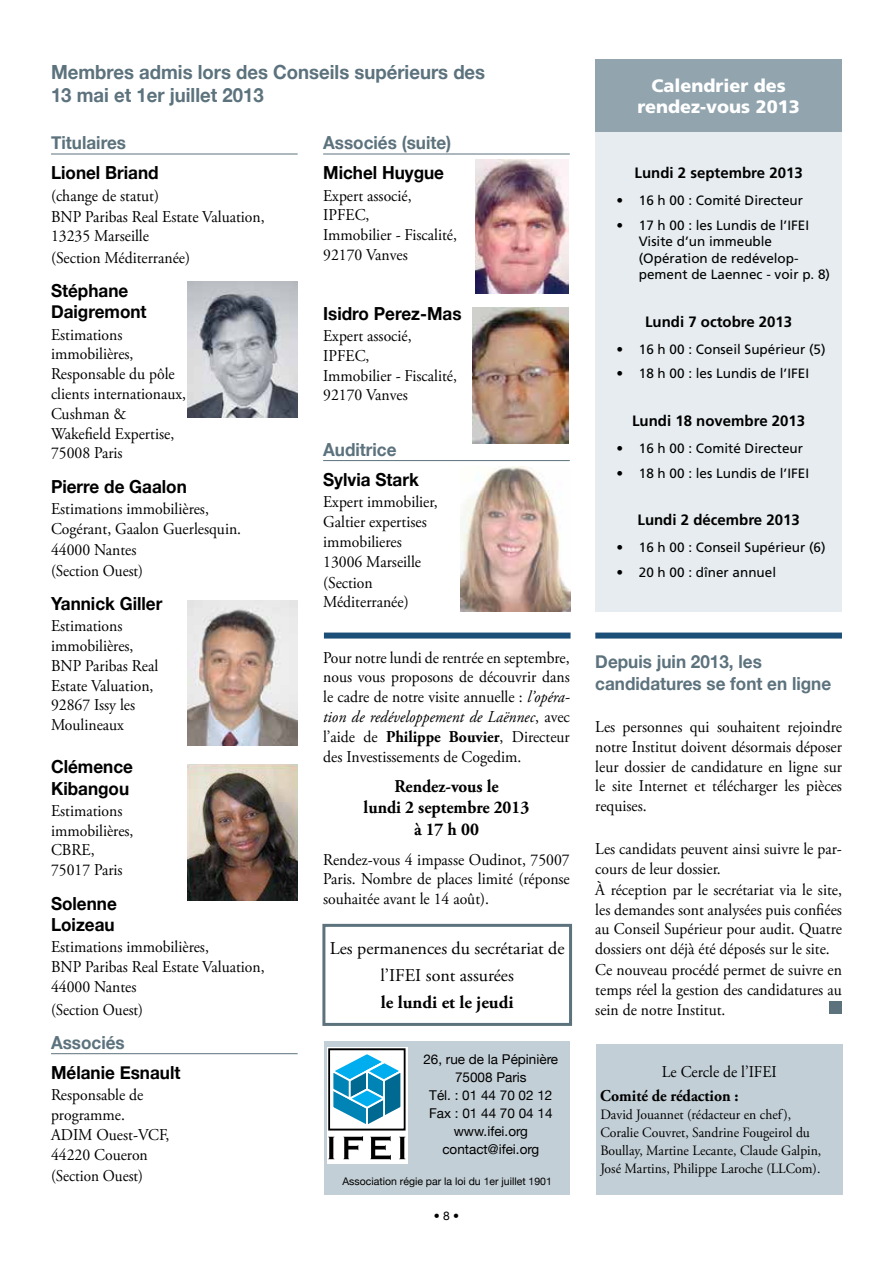
<style>
.page{position:relative;width:893px;height:1263px;background:#fff}
.page>*{position:absolute;margin:0;border:0;box-sizing:border-box;transform-origin:0 0}
.t1{font:700 19.5px/23.4px "Helvetica Neue";color:#5c727d;scale:.95 1}
.t2{font:700 18px/21.6px "Helvetica Neue";color:#000;scale:.95 1}
.t3{font:700 18px/21.6px "Helvetica Neue";color:#5c727d;scale:.95 1}
.t4{font:18px/27px "Adobe Garamond Pro";color:#000;text-align:center}
.t5{font:700 18px/21.6px "Adobe Garamond Pro";color:#000;text-align:center;scale:.95 1}
.t6{font:900 18px/21.6px "Frutiger";color:#fff;text-align:center}
.t7{font:700 18px "Adobe Garamond Pro";color:#000}
.t8{font:16.5px/19.8px "Adobe Garamond Pro";color:#000;scale:.95 1}
.t9{font:700 16.5px "Adobe Garamond Pro";color:#000;scale:.95 1}
.t10{font:16.5px "Adobe Garamond Pro";color:#000;scale:.92 1}
.t11{font:700 15px "Frutiger";color:#000}
.t12{font:14.25px/18px "Adobe Garamond Pro";color:#000;scale:.96 1}
.t13{font:13.5px/16.5px "Frutiger";color:#000}
.t14{font:13.5px/18px "Helvetica Neue";color:#000;text-align:center}
.t15{font:12px "Helvetica Neue";color:#000}
.t16{font:10.5px "Helvetica Neue";color:#000}
.s1{font-style:italic}
.s2{font-weight:700}
</style>
<div class="page">
<hr style="left:323px;top:154px;width:247px;height:1px;background:#5c727d">
<hr style="left:323px;top:460px;width:247px;height:1px;background:#5c727d">
<div style="left:325px;top:1042px;width:245px;height:153px;background:#c3cfd6"></div>
<div style="left:327px;top:1047px;width:81px;height:116px;background:#fff"></div>
<svg style="left:328px;top:1137px;width:6px;height:22px"></svg>
<svg style="left:343px;top:1136px;width:20px;height:23px"></svg>
<svg style="left:370px;top:1136px;width:21px;height:24px"></svg>
<svg style="left:399px;top:1137px;width:6px;height:22px"></svg>
<div style="left:328px;top:1048px;width:78px;height:82px;border:2px solid #000"></div>
<svg style="left:328px;top:1050px;width:77px;height:79px"></svg>
<div style="left:596px;top:1044px;width:247px;height:151px;background:#c3cfd6"></div>
<div style="left:322px;top:924px;width:250px;height:102px;border:3px solid #5c727d"></div>
<hr style="left:51px;top:154px;width:247px;height:1px;background:#5c727d">
<hr style="left:51px;top:1053px;width:247px;height:1px;background:#5c727d">
<img style="left:187px;top:282px;width:111px;height:136px">
<img style="left:187px;top:764px;width:111px;height:136px">
<img style="left:475px;top:159px;width:94px;height:135px">
<img style="left:472px;top:307px;width:97px;height:136px">
<img style="left:460px;top:467px;width:111px;height:144px">
<img style="left:187px;top:601px;width:111px;height:144px">
<div style="left:595px;top:632px;width:247px;height:6px;background:#1c4f78"></div>
<div style="left:595px;top:60px;width:247px;height:72px;background:#92a5af"></div>
<div style="left:595px;top:132px;width:247px;height:479px;background:#e6ecef"></div>
<div style="left:829px;top:1001px;width:13px;height:13px;background:#5c727d"></div>
<div style="left:324px;top:632px;width:247px;height:6px;background:#1c4f78"></div>
<p class="t1" style="left:51px;top:59px;width:459px">Membres admis lors des Conseils supérieurs des<br>13 mai et 1er juillet 2013</p>
<p class="t3" style="left:51px;top:132px;width:80px">Titulaires</p>
<p class="t2" style="left:51px;top:162px;width:115px">Lionel Briand</p>
<p class="t8" style="left:51px;top:186px;width:226px;line-height:20.7px">(change de statut)<br>BNP Paribas Real Estate Valuation,<br>13235 Marseille<br>(Section Méditerranée)</p>
<p class="t2" style="left:51px;top:279px;width:102px">Stéphane<br>Daigremont</p>
<p class="t8" style="left:51px;top:325px;width:144px">Estimations immobilières,<br>Responsable du pôle clients internationaux,<br>Cushman &amp;<br>Wakefield Expertise,<br>75008 Paris</p>
<p class="t2" style="left:51px;top:475px;width:144px">Pierre de Gaalon</p>
<p class="t8" style="left:51px;top:499px;width:202px;line-height:20.7px">Estimations immobilières,<br>Cogérant, Gaalon Guerlesquin.<br>44000 Nantes<br>(Section Ouest)</p>
<p class="t2" style="left:51px;top:592px;width:119px">Yannick Giller</p>
<p class="t8" style="left:51px;top:617px;width:114px">Estimations immobilières,<br>BNP Paribas Real<br>Estate Valuation,<br>92867 Issy les<br>Moulineaux</p>
<p class="t2" style="left:51px;top:755px;width:88px">Clémence<br>Kibangou</p>
<p class="t8" style="left:51px;top:801px;width:88px">Estimations immobilières,<br>CBRE,<br>75017 Paris</p>
<p class="t2" style="left:51px;top:892px;width:71px">Solenne<br>Loizeau</p>
<p class="t8" style="left:51px;top:938px;width:226px">Estimations immobilières,<br>BNP Paribas Real Estate Valuation,<br>44000 Nantes</p>
<p class="t10" style="left:51px;top:999px;width:102px">(Section Ouest)</p>
<p class="t3" style="left:51px;top:1031px;width:79px">Associés</p>
<p class="t2" style="left:51px;top:1061px;width:138px">Mélanie Esnault</p>
<p class="t8" style="left:51px;top:1085px;width:126px">Responsable de programme.<br>ADIM Ouest-VCF,<br>44220 Coueron (Section Ouest)</p>
<p class="t3" style="left:323px;top:132px;width:136px">Associés (suite)</p>
<p class="t2" style="left:323px;top:162px;width:129px">Michel Huygue</p>
<p class="t8" style="left:323px;top:186px;width:142px">Expert associé,<br>IPFEC,<br>Immobilier - Fiscalité,<br>92170 Vanves</p>
<p class="t2" style="left:323px;top:302px;width:147px">Isidro Perez-Mas</p>
<p class="t8" style="left:323px;top:326px;width:142px">Expert associé,<br>IPFEC,<br>Immobilier - Fiscalité,<br>92170 Vanves</p>
<p class="t3" style="left:323px;top:438px;width:79px">Auditrice</p>
<p class="t2" style="left:323px;top:468px;width:102px">Sylvia Stark</p>
<p class="t8" style="left:323px;top:492px;width:122px">Expert immobilier,<br>Galtier expertises immobilieres<br>13006 Marseille (Section<br>Méditerranée)</p>
<p class="t8" style="left:323px;top:648px;width:261px;text-align:justify">Pour notre lundi de rentrée en septembre, nous vous proposons de découvrir dans le cadre de notre visite annuelle : <span class="s1">l’opéra&shy;tion de redéveloppement de Laënnec</span>, avec l’aide de <span class="s2">Philippe Bouvier</span>, Directeur des Investissements de Cogedim.</p>
<p class="t5" style="left:364px;top:775px;width:176px">Rendez-vous le<br>lundi 2 septembre 2013 à 17 h 00</p>
<p class="t8" style="left:323px;top:850px;width:261px;text-align:justify">Rendez-vous 4 impasse Oudinot, 75007<br>Paris. Nombre de places limité (réponse souhaitée avant le 14 août).</p>
<p class="t4" style="left:330px;top:936px;width:236px">Les permanences du secrétariat de l’IFEI sont assurées</p>
<p class="t7" style="left:381px;top:992px;width:134px">le lundi et le jeudi</p>
<p class="t14" style="left:423px;top:1050px;width:136px">26, rue de la Pépinière<br>75008 Paris<br>Tél. : 01 44 70 02 12<br>Fax : 01 44 70 04 14 www.ifei.org contact@ifei.org</p>
<p class="t16" style="left:342px;top:1175px;width:211px">Association régie par la loi du 1er juillet 1901</p>
<p class="t15" style="left:434px;top:1209px;width:27px">• 8 •</p>
<p class="t6" style="left:637px;top:74px;width:164px">Calendrier des rendez-vous 2013</p>
<p class="t11" style="left:635px;top:164px;width:170px">Lundi 2 septembre 2013</p>
<p class="t13" style="left:617px;top:192px;width:188px">• 16 h 00 : Comité Directeur</p>
<p class="t13" style="left:639px;top:217px;width:193px;text-indent:-22px">• 17 h 00 : les Lundis de l’IFEI<br>Visite d’un immeuble (Opération de redévelop&shy;pement de Laennec - voir p. 8)</p>
<p class="t11" style="left:645px;top:313px;width:149px">Lundi 7 octobre 2013</p>
<p class="t13" style="left:617px;top:341px;width:211px">• 16 h 00 : Conseil Supérieur (5)</p>
<p class="t13" style="left:617px;top:365px;width:194px">• 18 h 00 : les Lundis de l’IFEI</p>
<p class="t11" style="left:632px;top:412px;width:175px">Lundi 18 novembre 2013</p>
<p class="t13" style="left:617px;top:440px;width:188px">• 16 h 00 : Comité Directeur</p>
<p class="t13" style="left:617px;top:465px;width:194px">• 18 h 00 : les Lundis de l’IFEI</p>
<p class="t11" style="left:637px;top:511px;width:164px">Lundi 2 décembre 2013</p>
<p class="t13" style="left:617px;top:539px;width:211px">• 16 h 00 : Conseil Supérieur (6)</p>
<p class="t13" style="left:617px;top:564px;width:161px">• 20 h 00 : dîner annuel</p>
<p class="t3" style="left:595px;top:650px;width:250px">Depuis juin 2013, les candidatures se font en ligne</p>
<p class="t8" style="left:595px;top:717px;width:261px;text-align:justify">Les personnes qui souhaitent rejoindre notre Institut doivent désormais déposer leur dossier de candidature en ligne sur le site Internet et télécharger les pièces requises.</p>
<p class="t8" style="left:595px;top:839px;width:261px">Les candidats peuvent ainsi suivre le par&shy;cours de leur dossier.<br>À réception par le secrétariat via le site, les demandes sont analysées puis confiées au Conseil Supérieur pour audit. Quatre dossiers ont déjà été déposés sur le site.<br>Ce nouveau procédé permet de suivre en temps réel la gestion des candidatures au sein de notre Institut.</p>
<p class="t8" style="left:662px;top:1063px;width:122px">Le Cercle de l’IFEI</p>
<p class="t9" style="left:600px;top:1087px;width:147px">Comité de rédaction :</p>
<p class="t12" style="left:600px;top:1106px;width:232px">David Jouannet (rédacteur en chef), Coralie Couvret, Sandrine Fougeirol du Boullay, Martine Lecante, Claude Galpin, José Martins, Philippe Laroche (LLCom).</p>
</div>
